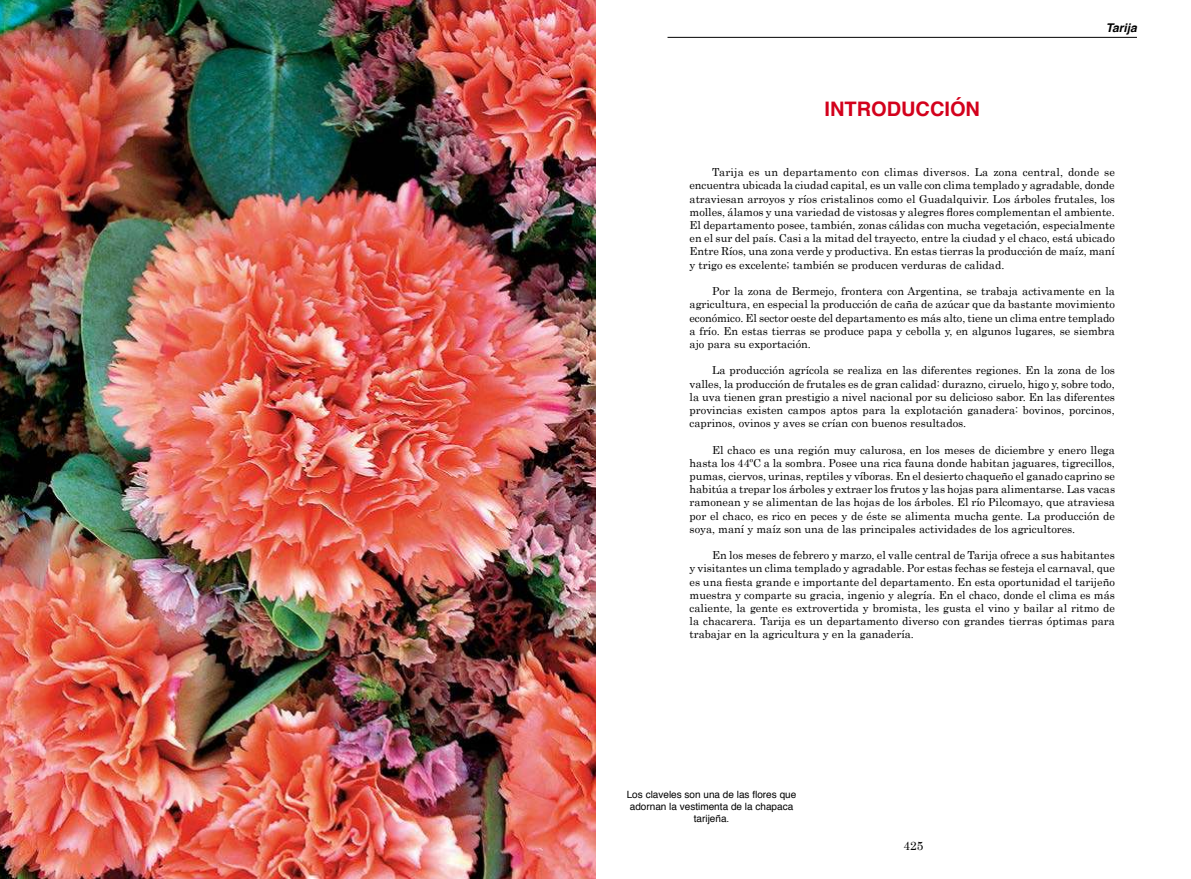
<style>
.page{position:relative;width:1191px;height:879px;background:#fff}
.page>*{position:absolute;margin:0;border:0;box-sizing:border-box;transform-origin:0 0}
.t1{font:700 20px "Helvetica";color:#d3011c}
.t2{font:italic 700 12px "Helvetica";color:#000}
.t3{font:12px "Century";color:#000}
.t4{font:11px/13.2px "Century";color:#000;text-align:justify}
.t5{font:10px/12px "Helvetica";color:#000;text-align:center}
</style>
<div class="page">
<hr style="left:667px;top:37px;width:470px;height:1px;background:#000">
<img style="left:0;top:0;width:595px;height:879px">
<h1 class="t1" style="left:824px;top:97px;width:157px">INTRODUCCIÓN</h1>
<p class="t2" style="left:1105px;top:23px;width:33px">Tarija</p>
<p class="t4" style="left:689px;top:167px;width:427px;text-indent:23px">Tarija es un departamento con climas diversos. La zona central, donde se encuentra ubicada la ciudad capital, es un valle con clima templado y agradable, donde atraviesan arroyos y ríos cristalinos como el Guadalquivir. Los árboles frutales, los molles, álamos y una variedad de vistosas y alegres flores complementan el ambiente.<br>El departamento posee, también, zonas cálidas con mucha vegetación, especialmente en el sur del país. Casi a la mitad del trayecto, entre la ciudad y el chaco, está ubicado Entre Ríos, una zona verde y productiva. En estas tierras la producción de maíz, maní y trigo es excelente; también se producen verduras de calidad.</p>
<p class="t4" style="left:689px;top:285px;width:427px;text-indent:23px">Por la zona de Bermejo, frontera con Argentina, se trabaja activamente en la agricultura, en especial la producción de caña de azúcar que da bastante movimiento económico. El sector oeste del departamento es más alto, tiene un clima entre templado a frío. En estas tierras se produce papa y cebolla y, en algunos lugares, se siembra ajo para su exportación.</p>
<p class="t4" style="left:689px;top:365px;width:427px;text-indent:23px">La producción agrícola se realiza en las diferentes regiones. En la zona de los valles, la producción de frutales es de gran calidad: durazno, ciruelo, higo y, sobre todo, la uva tienen gran prestigio a nivel nacional por su delicioso sabor. En las diferentes provincias existen campos aptos para la explotación ganadera: bovinos, porcinos, caprinos, ovinos y aves se crían con buenos resultados.</p>
<p class="t4" style="left:689px;top:444px;width:427px;text-indent:23px">El chaco es una región muy calurosa, en los meses de diciembre y enero llega hasta los 44ºC a la sombra. Posee una rica fauna donde habitan jaguares, tigrecillos, pumas, ciervos, urinas, reptiles y víboras. En el desierto chaqueño el ganado caprino se habitúa a trepar los árboles y extraer los frutos y las hojas para alimentarse. Las vacas ramonean y se alimentan de las hojas de los árboles. El río Pilcomayo, que atraviesa por el chaco, es rico en peces y de éste se alimenta mucha gente. La producción de soya, maní y maíz son una de las principales actividades de los agricultores.</p>
<p class="t4" style="left:689px;top:549px;width:427px;text-indent:23px">En los meses de febrero y marzo, el valle central de Tarija ofrece a sus habitantes y visitantes un clima templado y agradable. Por estas fechas se festeja el carnaval, que es una fiesta grande e importante del departamento. En esta oportunidad el tarijeño muestra y comparte su gracia, ingenio y alegría. En el chaco, donde el clima es más caliente, la gente es extrovertida y bromista, les gusta el vino y bailar al ritmo de la chacarera. Tarija es un departamento diverso con grandes tierras óptimas para trabajar en la agricultura y en la ganadería.</p>
<p class="t5" style="left:627px;top:788px;width:171px">Los claveles son una de las flores que adornan la vestimenta de la chapaca tarijeña.</p>
<p class="t3" style="left:903px;top:841px;width:22px">425</p>
</div>
